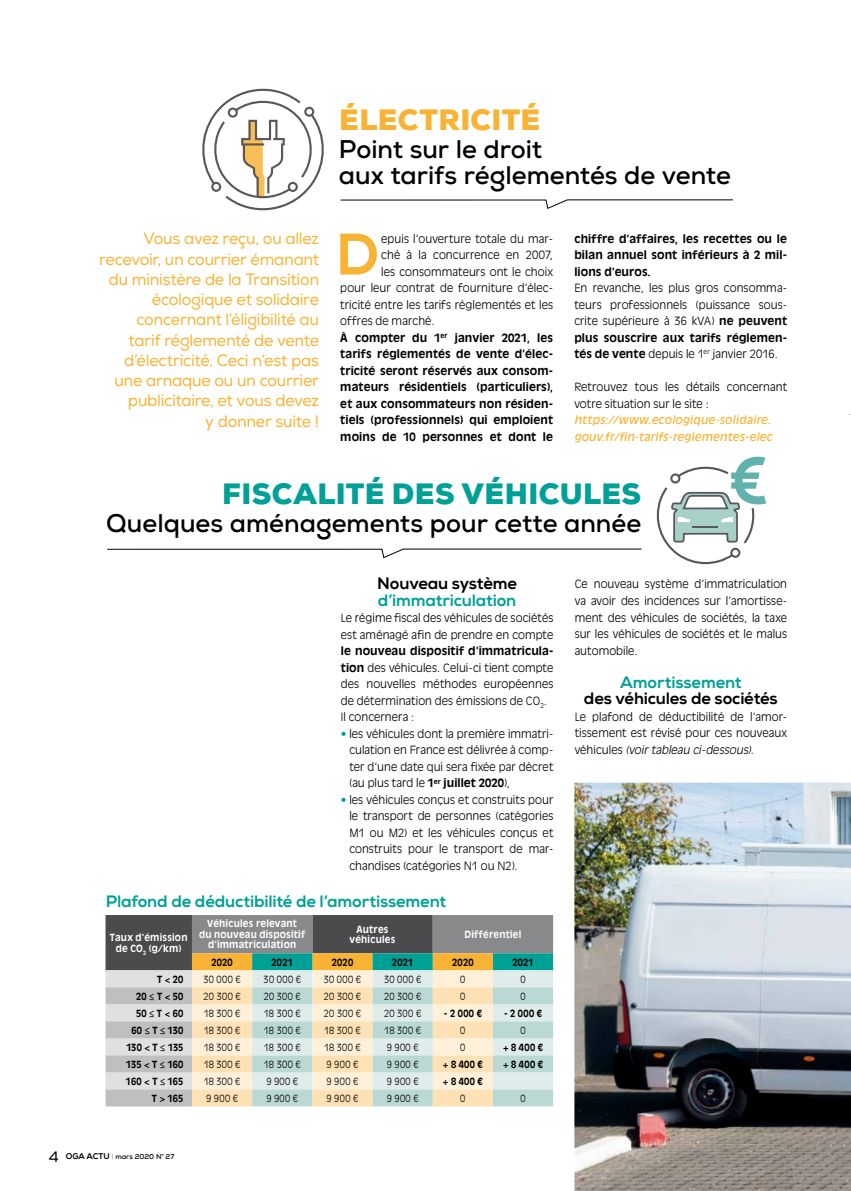
<style>
.page{position:relative;width:851px;height:1191px;background:#fff}
.page>*{position:absolute;margin:0;border:0;box-sizing:border-box;transform-origin:0 0}
.t1{font:58.5px "Nexa X Bold";color:#f8b334}
.t2{font:900 28.5px "Nexa";letter-spacing:.015em;color:#00a096}
.t3{font:900 28.5px "Nexa";letter-spacing:.01em;color:#f8b334}
.t4{font:700 25.5px/25.5px "Nexa";color:#000}
.t5{font:16.5px/20.2px "Nexa";letter-spacing:-.015em;color:#f8b334;text-align:right}
.t6{font:16.5px "Nexa X Bold";letter-spacing:-.01em;color:#00a096}
.t7{font:16.5px "Nexa X Bold";letter-spacing:-.01em;color:#000}
.t8{font:300 11.25px/16.5px "Antique Olive Std";letter-spacing:.005em;color:#000;text-align:justify}
.t9{font:700 11.25px/16.5px "Antique Olive Std";letter-spacing:.005em;color:#000;text-align:justify}
.t10{font:italic 11.25px/16.5px "Antique Olive Std";letter-spacing:.015em;color:#f8b334}
.t11{font:300 9.75px "Antique Olive Std";letter-spacing:.045em;color:#000;scale:.95 1}
.t12{font:700 9.75px "Antique Olive Std";letter-spacing:.03em;color:#000;scale:.95 1}
.t13{font:700 9.75px/10.5px "Antique Olive Std";letter-spacing:.02em;color:#fff;text-align:center;scale:.95 1}
.t14{font:700 7.05px "Nexa";color:#000}
.s1{font-weight:700}
.s2{color:#00a096}
.s3{font-weight:400;font-size:15px}
.s4{font-family:"Nexa X Bold";font-weight:400;font-size:8.25px}
.s5{font-weight:100}
.s6{font-style:italic}
</style>
<div class="page">
<img style="left:574px;top:782px;width:276px;height:409px">
<svg style="left:105px;top:915px;width:448px;height:191px;background:#c1c4b5"></svg>
<svg style="left:340px;top:199px;width:393px;height:10px"></svg>
<svg style="left:107px;top:548px;width:535px;height:10px"></svg>
<img style="left:764px;top:844px;width:86px;height:167px">
<svg style="left:202px;top:88px;width:122px;height:123px"></svg>
<svg style="left:656px;top:457px;width:110px;height:108px"></svg>
<hr style="left:692px;top:526px;width:26px;height:2px;background:#58585a">
<h2 class="t3" style="left:339px;top:101px;width:202px">ÉLECTRICITÉ</h2>
<h3 class="t4" style="left:339px;top:137px;width:393px">Point sur le droit<br>aux tarifs réglementés de vente</h3>
<p class="t5" style="left:99px;top:229px;width:221px">Vous avez reçu, ou allez recevoir, un courrier émanant du ministère de la Transition écologique et solidaire concernant l’éligibilité au<br>tarif réglementé de vente d’électricité. Ceci n’est pas une arnaque ou un courrier publicitaire, et vous devez<br>y donner suite !</p>
<h1 class="t1" style="left:335px;top:218px;width:45px">D</h1>
<p class="t9" style="left:574px;top:230px;width:214px">chiffre d’affaires, les recettes ou le bilan annuel sont inférieurs à 2 mil&shy;lions d’euros.</p>
<p class="t8" style="left:574px;top:280px;width:214px">En revanche, les plus gros consomma&shy;teurs professionnels (puissance sous&shy;crite supérieure à 36 kVA) <span class="s1">ne peuvent plus souscrire aux tarifs réglemen&shy;tés de vente</span> depuis le 1<sup>er</sup> janvier 2016.</p>
<p class="t8" style="left:574px;top:379px;width:214px">Retrouvez tous les détails concernant votre situation sur le site :</p>
<p class="t10" style="left:574px;top:412px;width:199px">https://www.ecologique-solidaire. gouv.fr/fin-tarifs-reglementes-elec</p>
<h2 class="t2" style="left:222px;top:475px;width:420px">FISCALITÉ DES VÉHICULES</h2>
<h3 class="t4" style="left:106px;top:511px;width:536px">Quelques aménagements pour cette année</h3>
<p class="t8" style="left:381px;top:230px;width:173px">epuis l’ouverture totale du mar-</p>
<p class="t8" style="left:381px;top:247px;width:173px">ché à la concurrence en 2007,</p>
<p class="t8" style="left:381px;top:263px;width:173px">les consommateurs ont le choix</p>
<p class="t8" style="left:340px;top:280px;width:214px">pour leur contrat de fourniture d’élec-</p>
<p class="t8" style="left:340px;top:296px;width:214px">tricité entre les tarifs réglementés et les</p>
<p class="t8" style="left:340px;top:313px;width:96px">offres de marché.</p>
<p class="t9" style="left:340px;top:329px;width:214px">À compter du 1<sup>er</sup> janvier 2021, les</p>
<p class="t9" style="left:340px;top:346px;width:214px">tarifs réglementés de vente d’élec-</p>
<p class="t9" style="left:340px;top:362px;width:214px">tricité seront réservés aux consom-</p>
<p class="t9" style="left:340px;top:379px;width:214px">mateurs résidentiels (particuliers),</p>
<p class="t9" style="left:340px;top:395px;width:214px">et aux consommateurs non résiden-</p>
<p class="t9" style="left:340px;top:412px;width:214px">tiels (professionnels) qui emploient</p>
<p class="t9" style="left:340px;top:428px;width:214px">moins de 10 personnes et dont le</p>
<h3 class="t7" style="left:377px;top:573px;width:141px">Nouveau système</h3>
<h3 class="t6" style="left:378px;top:590px;width:140px">d’immatriculation</h3>
<p class="t8" style="left:341px;top:610px;width:214px">Le régime fiscal des véhicules de sociétés est aménagé afin de prendre en compte</p>
<p class="t8" style="left:341px;top:643px;width:214px;text-align:left"><span class="s1">le nouveau dispositif d’immatricula&shy;tion</span> des véhicules. Celui-ci tient compte des nouvelles méthodes européennes de détermination des émissions de CO<sub>2</sub>.<br>Il concernera :</p>
<p class="t8" style="left:349px;top:725px;width:205px;text-indent:-8px"><span class="s2">•</span> les véhicules dont la première immatri&shy;culation en France est délivrée à comp&shy;ter d’une date qui sera fixée par décret (au plus tard le <span class="s1">1</span><sup>er</sup> <span class="s1">juillet 2020</span>),</p>
<p class="t8" style="left:349px;top:791px;width:205px;text-indent:-8px"><span class="s2">•</span> les véhicules conçus et construits pour le transport de personnes (catégories M1 ou M2) et les véhicules conçus et construits pour le transport de mar&shy;chandises (catégories N1 ou N2).</p>
<h3 class="t6" style="left:106px;top:891px;width:342px">Plafond de déductibilité de l’amortissement</h3>
<p class="t13" style="left:110px;top:932px;width:83px">Taux d’émission de CO<sub>2</sub> (g/km)</p>
<p class="t13" style="left:199px;top:918px;width:113px">Véhicules relevant<br>du nouveau dispositif d’immatriculation</p>
<p class="t13" style="left:349px;top:924px;width:50px">Autres véhicules</p>
<p class="t13" style="left:464px;top:929px;width:61px">Différentiel</p>
<p class="t12" style="left:211px;top:956px;width:24px">2020</p>
<p class="t12" style="left:271px;top:956px;width:24px">2021</p>
<p class="t12" style="left:332px;top:956px;width:24px">2020</p>
<p class="t12" style="left:392px;top:956px;width:24px">2021</p>
<p class="t12" style="left:452px;top:956px;width:24px">2020</p>
<p class="t12" style="left:512px;top:956px;width:24px">2021</p>
<p class="t12" style="left:157px;top:973px;width:29px">T &lt; 20</p>
<p class="t11" style="left:203px;top:973px;width:41px">30 000 €</p>
<p class="t11" style="left:263px;top:973px;width:41px">30 000 €</p>
<p class="t11" style="left:324px;top:973px;width:41px">30 000 €</p>
<p class="t11" style="left:384px;top:973px;width:41px">30 000 €</p>
<p class="t11" style="left:460px;top:973px;width:7px">0</p>
<p class="t11" style="left:520px;top:973px;width:7px">0</p>
<p class="t12" style="left:136px;top:990px;width:51px">20 ≤ T &lt; 50</p>
<p class="t11" style="left:203px;top:990px;width:40px">20 300 €</p>
<p class="t11" style="left:264px;top:990px;width:40px">20 300 €</p>
<p class="t11" style="left:324px;top:990px;width:40px">20 300 €</p>
<p class="t11" style="left:384px;top:990px;width:40px">20 300 €</p>
<p class="t11" style="left:460px;top:990px;width:7px">0</p>
<p class="t11" style="left:520px;top:990px;width:7px">0</p>
<p class="t12" style="left:136px;top:1007px;width:51px">50 ≤ T &lt; 60</p>
<p class="t11" style="left:204px;top:1007px;width:40px">18 300 €</p>
<p class="t11" style="left:264px;top:1007px;width:40px">18 300 €</p>
<p class="t11" style="left:324px;top:1007px;width:40px">20 300 €</p>
<p class="t11" style="left:384px;top:1007px;width:40px">20 300 €</p>
<p class="t12" style="left:444px;top:1007px;width:41px">- 2 000 €</p>
<p class="t12" style="left:504px;top:1007px;width:41px">- 2 000 €</p>
<p class="t12" style="left:131px;top:1024px;width:56px">60 ≤ T ≤ 130</p>
<p class="t11" style="left:204px;top:1024px;width:40px">18 300 €</p>
<p class="t11" style="left:264px;top:1024px;width:40px">18 300 €</p>
<p class="t11" style="left:324px;top:1024px;width:40px">18 300 €</p>
<p class="t11" style="left:384px;top:1024px;width:40px">18 300 €</p>
<p class="t11" style="left:460px;top:1024px;width:7px">0</p>
<p class="t11" style="left:520px;top:1024px;width:7px">0</p>
<p class="t12" style="left:126px;top:1041px;width:62px">130 &lt; T ≤ 135</p>
<p class="t11" style="left:204px;top:1041px;width:40px">18 300 €</p>
<p class="t11" style="left:264px;top:1041px;width:40px">18 300 €</p>
<p class="t11" style="left:324px;top:1041px;width:40px">18 300 €</p>
<p class="t11" style="left:386px;top:1041px;width:35px">9 900 €</p>
<p class="t11" style="left:460px;top:1041px;width:7px">0</p>
<p class="t12" style="left:503px;top:1041px;width:43px">+ 8 400 €</p>
<p class="t12" style="left:126px;top:1058px;width:62px">135 &lt; T ≤ 160</p>
<p class="t11" style="left:204px;top:1058px;width:40px">18 300 €</p>
<p class="t11" style="left:264px;top:1058px;width:40px">18 300 €</p>
<p class="t11" style="left:326px;top:1058px;width:35px">9 900 €</p>
<p class="t11" style="left:386px;top:1058px;width:35px">9 900 €</p>
<p class="t12" style="left:443px;top:1058px;width:43px">+ 8 400 €</p>
<p class="t12" style="left:503px;top:1058px;width:43px">+ 8 400 €</p>
<p class="t12" style="left:126px;top:1075px;width:62px">160 &lt; T ≤ 165</p>
<p class="t11" style="left:204px;top:1075px;width:40px">18 300 €</p>
<p class="t11" style="left:266px;top:1075px;width:35px">9 900 €</p>
<p class="t11" style="left:326px;top:1075px;width:35px">9 900 €</p>
<p class="t11" style="left:386px;top:1075px;width:35px">9 900 €</p>
<p class="t12" style="left:443px;top:1075px;width:43px">+ 8 400 €</p>
<p class="t12" style="left:152px;top:1092px;width:35px">T &gt; 165</p>
<p class="t11" style="left:206px;top:1092px;width:35px">9 900 €</p>
<p class="t11" style="left:266px;top:1092px;width:35px">9 900 €</p>
<p class="t11" style="left:326px;top:1092px;width:35px">9 900 €</p>
<p class="t11" style="left:386px;top:1092px;width:35px">9 900 €</p>
<p class="t11" style="left:460px;top:1092px;width:7px">0</p>
<p class="t11" style="left:520px;top:1092px;width:7px">0</p>
<p class="t14" style="left:49px;top:1152px;width:127px"><span class="s3">4</span> <span class="s4">OGA ACTU</span> <span class="s5">I</span> mars 2020 N° 27</p>
<p class="t8" style="left:574px;top:576px;width:214px">Ce nouveau système d’immatriculation va avoir des incidences sur l’amortisse&shy;ment des véhicules de sociétés, la taxe sur les véhicules de sociétés et le malus automobile.</p>
<h3 class="t6" style="left:620px;top:671px;width:123px">Amortissement</h3>
<h3 class="t7" style="left:584px;top:688px;width:195px">des véhicules de sociétés</h3>
<p class="t8" style="left:574px;top:708px;width:214px">Le plafond de déductibilité de l’amor&shy;tissement est révisé pour ces nouveaux vé h i c u l e s <span class="s6">(voirtableau ci-dessous)</span>.</p>
</div>
